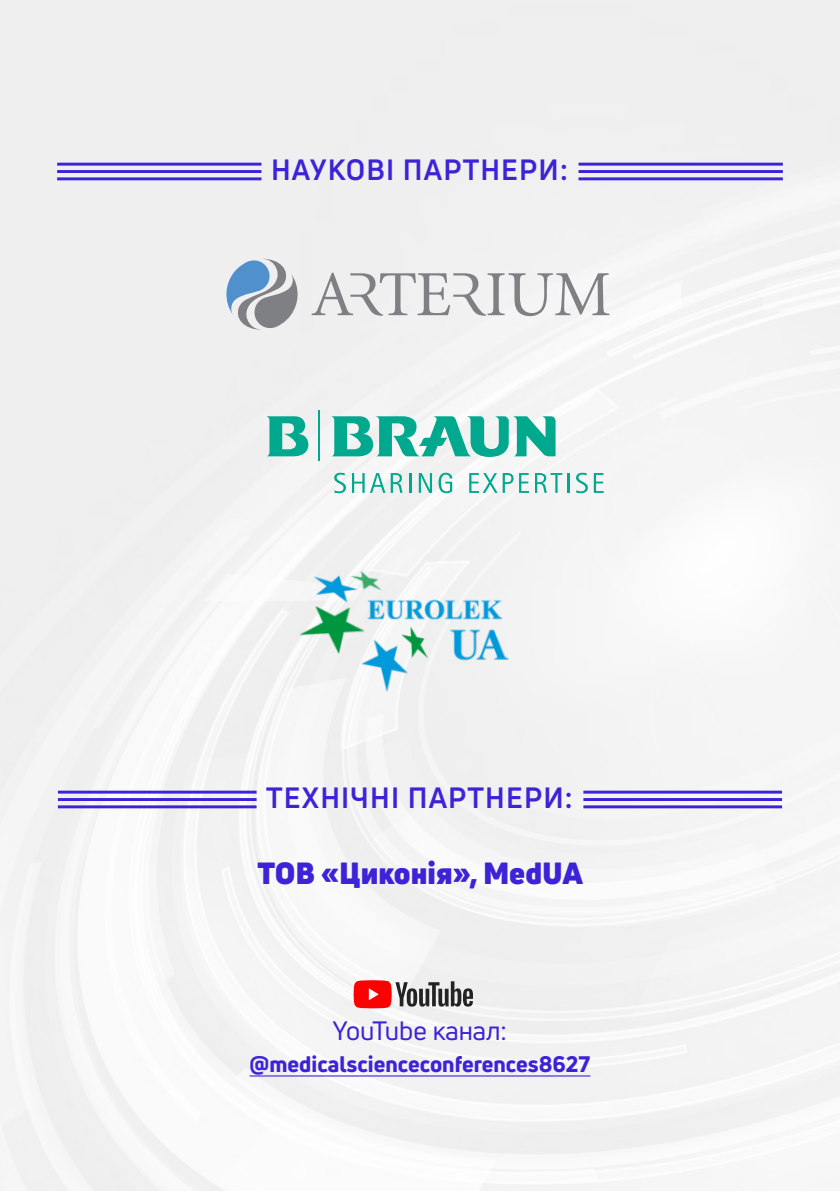
<style>
.page{position:relative;width:840px;height:1191px;background:#fff}
.page>*{position:absolute;margin:0;border:0;box-sizing:border-box;transform-origin:0 0}
.t1{font:900 30px "Uni Neue";color:#3c23d7}
.t2{font:700 28.8px "Uni Neue";letter-spacing:.04em;color:#3c23d7}
.t3{font:26px "Uni Neue";color:#3c23d7}
.t4{font:800 22px "Uni Neue";color:#3c23d7}
</style>
<div class="page">
<div style="left:0;top:0;width:839px;height:1191px;background:#f2f2f2"></div>
<hr style="left:57px;top:163px;width:204px;height:3px;background:#3c23d7">
<hr style="left:57px;top:170px;width:204px;height:3px;background:#3c23d7">
<hr style="left:57px;top:177px;width:204px;height:3px;background:#3c23d7">
<hr style="left:578px;top:163px;width:204px;height:3px;background:#3c23d7">
<hr style="left:578px;top:170px;width:204px;height:3px;background:#3c23d7">
<hr style="left:578px;top:177px;width:204px;height:3px;background:#3c23d7">
<hr style="left:249px;top:1075px;width:341px;height:1px;background:#3c23d7">
<svg style="left:334px;top:473px;width:12px;height:20px"></svg>
<svg style="left:352px;top:473px;width:12px;height:20px"></svg>
<svg style="left:370px;top:473px;width:32px;height:20px"></svg>
<hr style="left:408px;top:473px;width:3px;height:20px;background:#00a88e">
<svg style="left:418px;top:473px;width:14px;height:20px"></svg>
<svg style="left:438px;top:473px;width:14px;height:20px"></svg>
<svg style="left:469px;top:473px;width:44px;height:20px"></svg>
<svg style="left:519px;top:473px;width:9px;height:20px"></svg>
<svg style="left:534px;top:473px;width:28px;height:20px"></svg>
<hr style="left:567px;top:473px;width:2px;height:20px;background:#00a88e">
<svg style="left:575px;top:473px;width:12px;height:20px"></svg>
<svg style="left:593px;top:473px;width:10px;height:20px"></svg>
<svg style="left:266px;top:416px;width:42px;height:41px"></svg>
<svg style="left:331px;top:415px;width:224px;height:42px"></svg>
<hr style="left:318px;top:410px;width:2px;height:51px;background:#00a88e">
<hr style="left:58px;top:790px;width:198px;height:3px;background:#3c23d7">
<hr style="left:58px;top:798px;width:198px;height:3px;background:#3c23d7">
<hr style="left:58px;top:805px;width:198px;height:3px;background:#3c23d7">
<hr style="left:583px;top:790px;width:198px;height:3px;background:#3c23d7">
<hr style="left:583px;top:798px;width:198px;height:3px;background:#3c23d7">
<hr style="left:583px;top:805px;width:198px;height:3px;background:#3c23d7">
<svg style="left:353px;top:980px;width:119px;height:28px"></svg>
<svg style="left:311px;top:272px;width:298px;height:44px"></svg>
<svg style="left:226px;top:259px;width:72px;height:71px"></svg>
<img style="left:287px;top:547px;width:247px;height:148px">
<p class="t2" style="left:271px;top:152px;width:298px">НАУКОВІ ПАРТНЕРИ:</p>
<p class="t2" style="left:266px;top:780px;width:308px">ТЕХНІЧНІ ПАРТНЕРИ:</p>
<p class="t1" style="left:257px;top:852px;width:327px">ТОВ «Циконія», MedUA</p>
<p class="t3" style="left:333px;top:1015px;width:175px">YouTube канал:</p>
<p class="t4" style="left:249px;top:1048px;width:342px">@medicalscienceconferences8627</p>
</div>
